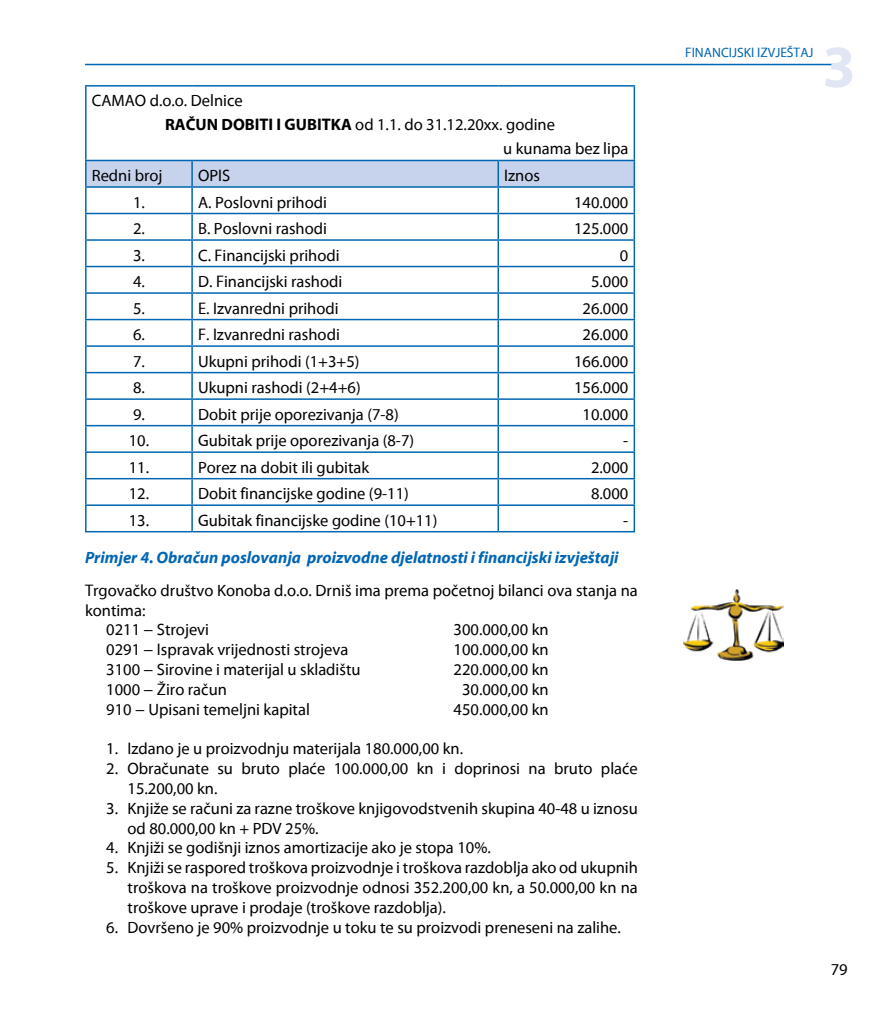
<style>
.page{position:relative;width:893px;height:1021px;background:#fff}
.page>*{position:absolute;margin:0;border:0;box-sizing:border-box;transform-origin:0 0}
.t1{font:700 60px "FS Myriad Pro";color:#e1e6f4}
.t2{font:16.5px/19.8px "FS Myriad Pro";color:#000}
.t3{font:italic 700 16.5px "FS Myriad Pro";color:#0066b3}
.t4{font:13.5px "FS Myriad Pro";color:#0066b3}
.s1{font-weight:700}
</style>
<div class="page">
<hr style="left:85px;top:64px;width:758px;height:1px;background:#0066b3">
<hr style="left:85px;top:85px;width:107px;height:2px;background:#0066b3">
<hr style="left:85px;top:87px;width:2px;height:73px;background:#0066b3">
<hr style="left:192px;top:85px;width:306px;height:2px;background:#0066b3">
<hr style="left:498px;top:85px;width:137px;height:2px;background:#0066b3">
<hr style="left:634px;top:87px;width:1px;height:73px;background:#0066b3">
<hr style="left:85px;top:160px;width:107px;height:1px;background:#0066b3">
<hr style="left:85px;top:161px;width:2px;height:25px;background:#0066b3">
<hr style="left:85px;top:186px;width:107px;height:2px;background:#0066b3">
<hr style="left:85px;top:188px;width:2px;height:25px;background:#0066b3">
<hr style="left:85px;top:213px;width:107px;height:1px;background:#0066b3">
<hr style="left:85px;top:214px;width:2px;height:25px;background:#0066b3">
<hr style="left:85px;top:239px;width:107px;height:2px;background:#0066b3">
<hr style="left:85px;top:241px;width:2px;height:25px;background:#0066b3">
<hr style="left:85px;top:266px;width:107px;height:1px;background:#0066b3">
<hr style="left:85px;top:267px;width:2px;height:25px;background:#0066b3">
<hr style="left:85px;top:292px;width:107px;height:2px;background:#0066b3">
<hr style="left:85px;top:294px;width:2px;height:25px;background:#0066b3">
<hr style="left:85px;top:319px;width:107px;height:1px;background:#0066b3">
<hr style="left:85px;top:320px;width:2px;height:25px;background:#0066b3">
<hr style="left:85px;top:345px;width:107px;height:2px;background:#0066b3">
<hr style="left:85px;top:347px;width:2px;height:25px;background:#0066b3">
<hr style="left:85px;top:372px;width:107px;height:1px;background:#0066b3">
<hr style="left:85px;top:373px;width:2px;height:25px;background:#0066b3">
<hr style="left:85px;top:398px;width:107px;height:2px;background:#0066b3">
<hr style="left:85px;top:400px;width:2px;height:25px;background:#0066b3">
<hr style="left:85px;top:425px;width:107px;height:1px;background:#0066b3">
<hr style="left:85px;top:426px;width:2px;height:25px;background:#0066b3">
<hr style="left:85px;top:451px;width:107px;height:2px;background:#0066b3">
<hr style="left:85px;top:453px;width:2px;height:25px;background:#0066b3">
<hr style="left:85px;top:478px;width:107px;height:1px;background:#0066b3">
<hr style="left:85px;top:479px;width:2px;height:25px;background:#0066b3">
<hr style="left:85px;top:504px;width:107px;height:2px;background:#0066b3">
<hr style="left:85px;top:506px;width:2px;height:25px;background:#0066b3">
<svg style="left:86px;top:160px;width:549px;height:371px"></svg>
<hr style="left:85px;top:531px;width:107px;height:1px;background:#0066b3">
<hr style="left:192px;top:531px;width:306px;height:1px;background:#0066b3">
<hr style="left:498px;top:531px;width:137px;height:1px;background:#0066b3">
<img style="left:683px;top:589px;width:101px;height:71px">
<p class="t2" style="left:92px;top:91px;width:152px">CAMAO d.o.o. Delnice</p>
<p class="t2" style="left:165px;top:115px;width:391px"><span class="s1">RAČUN DOBITI I GUBITKA</span> od 1.1. do 31.12.20xx. godine</p>
<p class="t2" style="left:503px;top:139px;width:127px">u kunama bez lipa</p>
<p class="t2" style="left:92px;top:166px;width:72px">Redni broj</p>
<p class="t2" style="left:198px;top:166px;width:34px">OPIS</p>
<p class="t2" style="left:504px;top:166px;width:37px">Iznos</p>
<p class="t2" style="left:133px;top:192px;width:13px">1.</p>
<p class="t2" style="left:198px;top:192px;width:130px">A. Poslovni prihodi</p>
<p class="t2" style="left:574px;top:192px;width:56px">140.000</p>
<p class="t2" style="left:133px;top:219px;width:13px">2.</p>
<p class="t2" style="left:198px;top:219px;width:130px">B. Poslovni rashodi</p>
<p class="t2" style="left:574px;top:219px;width:56px">125.000</p>
<p class="t2" style="left:133px;top:245px;width:13px">3.</p>
<p class="t2" style="left:198px;top:245px;width:143px">C. Financijski prihodi</p>
<p class="t2" style="left:620px;top:245px;width:10px">0</p>
<p class="t2" style="left:133px;top:272px;width:13px">4.</p>
<p class="t2" style="left:198px;top:272px;width:146px">D. Financijski rashodi</p>
<p class="t2" style="left:591px;top:272px;width:39px">5.000</p>
<p class="t2" style="left:133px;top:298px;width:13px">5.</p>
<p class="t2" style="left:198px;top:298px;width:142px">E. Izvanredni prihodi</p>
<p class="t2" style="left:583px;top:298px;width:47px">26.000</p>
<p class="t2" style="left:133px;top:325px;width:13px">6.</p>
<p class="t2" style="left:198px;top:325px;width:143px">F. Izvanredni rashodi</p>
<p class="t2" style="left:583px;top:325px;width:47px">26.000</p>
<p class="t2" style="left:133px;top:351px;width:13px">7.</p>
<p class="t2" style="left:198px;top:351px;width:163px">Ukupni prihodi (1+3+5)</p>
<p class="t2" style="left:574px;top:351px;width:56px">166.000</p>
<p class="t2" style="left:133px;top:378px;width:13px">8.</p>
<p class="t2" style="left:198px;top:378px;width:164px">Ukupni rashodi (2+4+6)</p>
<p class="t2" style="left:574px;top:378px;width:56px">156.000</p>
<p class="t2" style="left:133px;top:404px;width:13px">9.</p>
<p class="t2" style="left:198px;top:404px;width:202px">Dobit prije oporezivanja (7-8)</p>
<p class="t2" style="left:583px;top:404px;width:47px">10.000</p>
<p class="t2" style="left:129px;top:431px;width:22px">10.</p>
<p class="t2" style="left:198px;top:431px;width:218px">Gubitak prije oporezivanja (8-7)</p>
<p class="t2" style="left:623px;top:431px;width:7px">-</p>
<p class="t2" style="left:129px;top:457px;width:22px">11.</p>
<p class="t2" style="left:198px;top:457px;width:173px">Porez na dobit ili gubitak</p>
<p class="t2" style="left:591px;top:457px;width:39px">2.000</p>
<p class="t2" style="left:129px;top:484px;width:22px">12.</p>
<p class="t2" style="left:198px;top:484px;width:212px">Dobit financijske godine (9-11)</p>
<p class="t2" style="left:591px;top:484px;width:39px">8.000</p>
<p class="t2" style="left:129px;top:510px;width:22px">13.</p>
<p class="t2" style="left:198px;top:510px;width:241px">Gubitak financijske godine (10+11)</p>
<p class="t2" style="left:623px;top:510px;width:7px">-</p>
<p class="t3" style="left:85px;top:548px;width:535px">Primjer 4. Obračun poslovanja proizvodne djelatnosti i financijski izvještaji</p>
<p class="t2" style="left:85px;top:580px;width:554px">Trgovačko društvo Konoba d.o.o. Drniš ima prema početnoj bilanci ova stanja na</p>
<p class="t2" style="left:85px;top:600px;width:62px">kontima:</p>
<p class="t2" style="left:106px;top:620px;width:104px">0211 – Strojevi</p>
<p class="t2" style="left:454px;top:620px;width:96px">300.000,00 kn</p>
<p class="t2" style="left:106px;top:640px;width:243px">0291 – Ispravak vrijednosti strojeva</p>
<p class="t2" style="left:454px;top:640px;width:96px">100.000,00 kn</p>
<p class="t2" style="left:106px;top:660px;width:256px">3100 – Sirovine i materijal u skladištu</p>
<p class="t2" style="left:454px;top:660px;width:96px">220.000,00 kn</p>
<p class="t2" style="left:106px;top:679px;width:122px">1000 – Žiro račun</p>
<p class="t2" style="left:462px;top:679px;width:88px">30.000,00 kn</p>
<p class="t2" style="left:106px;top:699px;width:205px">910 – Upisani temeljni kapital</p>
<p class="t2" style="left:454px;top:699px;width:96px">450.000,00 kn</p>
<p class="t2" style="left:106px;top:739px;width:358px">1. Izdano je u proizvodnju materijala 180.000,00 kn.</p>
<p class="t2" style="left:128px;top:759px;width:512px;text-indent:-21px">2. Obračunate su bruto plaće 100.000,00 kn i doprinosi na bruto plaće<br>15.200,00 kn.</p>
<p class="t2" style="left:128px;top:798px;width:512px;text-indent:-21px">3. Knjiže se računi za razne troškove knjigovodstvenih skupina 40-48 u iznosu od 80.000,00 kn + PDV 25%.</p>
<p class="t2" style="left:106px;top:838px;width:386px">4. Knjiži se godišnji iznos amortizacije ako je stopa 10%.</p>
<p class="t2" style="left:128px;top:858px;width:512px;text-align:justify;text-indent:-21px">5. Knjiži se raspored troškova proizvodnje i troškova razdoblja ako od ukupnih troškova na troškove proizvodnje odnosi 352.200,00 kn, a 50.000,00 kn na troškove uprave i prodaje (troškove razdoblja).</p>
<p class="t2" style="left:106px;top:917px;width:516px">6. Dovršeno je 90% proizvodnje u toku te su proizvodi preneseni na zalihe.</p>
<p class="t4" style="left:685px;top:46px;width:130px">FINANCIJSKI IZVJEŠTAJ</p>
<h1 class="t1" style="left:822px;top:33px;width:35px">3</h1>
<p class="t2" style="left:831px;top:959px;width:18px">79</p>
</div>
